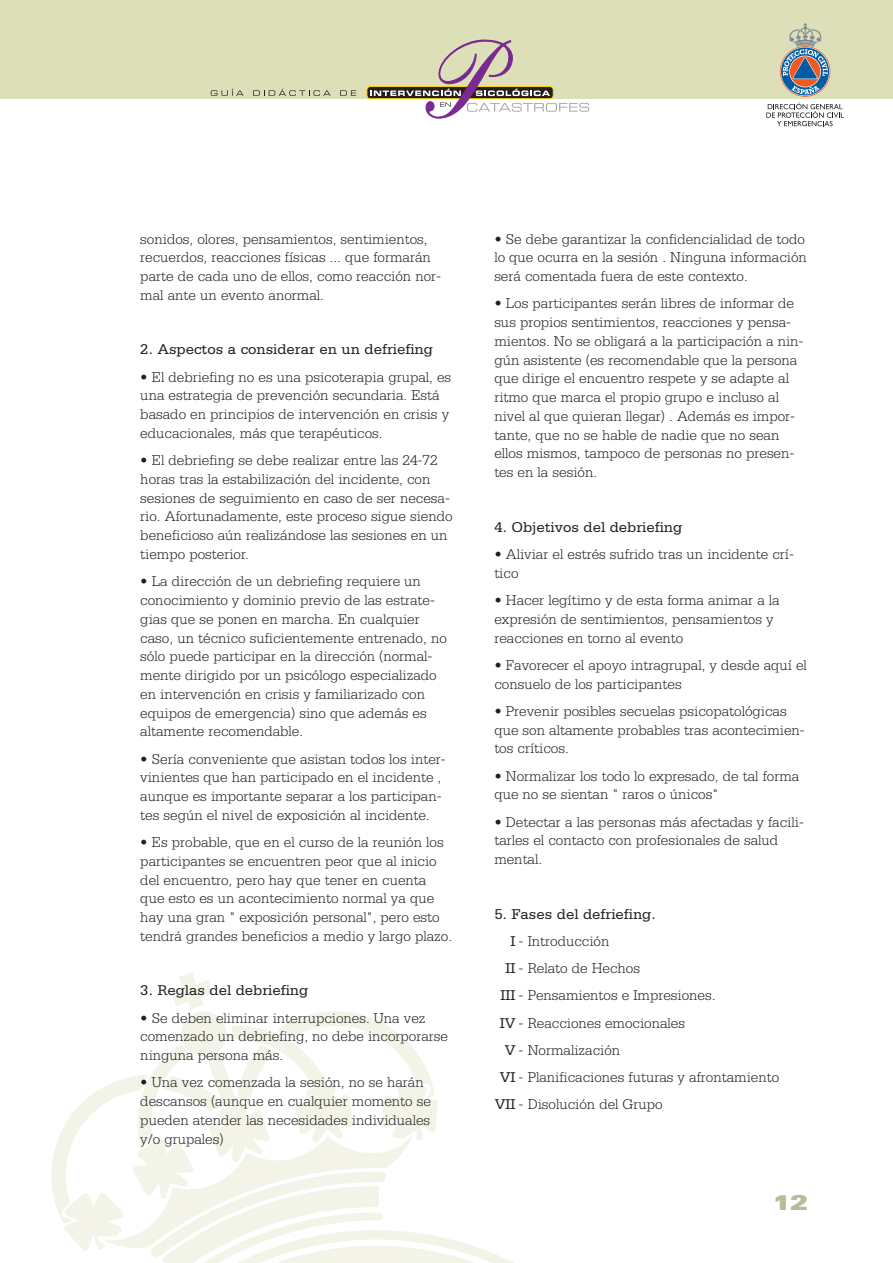
<style>
.page{position:relative;width:893px;height:1263px;background:#fff}
.page>*{position:absolute;margin:0;border:0;box-sizing:border-box;transform-origin:0 0}
.t1{font:900 expanded 21px "Univers";color:#b4bd9a}
.t2{font:300 15px/18.8px "Serifa";color:#231f20}
.t3{font:15px "Serifa";color:#231f20}
.s1{font-weight:400}
</style>
<div class="page">
<div style="left:0;top:0;width:893px;height:99px;background:#dddfb8"></div>
<svg style="left:51px;top:1136px;width:463px;height:127px"></svg>
<svg style="left:60px;top:972px;width:378px;height:164px"></svg>
<svg style="left:780px;top:46px;width:50px;height:51px"></svg>
<svg style="left:781px;top:47px;width:49px;height:49px"></svg>
<div style="left:781px;top:47px;width:48px;height:48px;background:#015ca3;border-radius:50%"></div>
<svg style="left:789px;top:56px;width:32px;height:31px"></svg>
<svg style="left:790px;top:56px;width:30px;height:31px"></svg>
<svg style="left:791px;top:86px;width:29px;height:8px"></svg>
<svg style="left:783px;top:23px;width:45px;height:56px"></svg>
<svg style="left:766px;top:103px;width:78px;height:23px"></svg>
<svg style="left:211px;top:89px;width:33px;height:7px"></svg>
<svg style="left:253px;top:89px;width:78px;height:7px"></svg>
<svg style="left:340px;top:90px;width:16px;height:6px"></svg>
<svg style="left:370px;top:40px;width:219px;height:79px"></svg>
<p class="t2" style="left:140px;top:231px;width:302px">sonidos, olores, pensamientos, sentimientos, recuerdos, reacciones físicas ... que formarán parte de cada uno de ellos, como reacción nor&shy;mal ante un evento anormal.</p>
<p class="t3" style="left:140px;top:345px;width:294px">2. Aspectos a considerar en un defriefing</p>
<p class="t2" style="left:140px;top:369px;width:312px">• El debriefing no es una psicoterapia grupal, es una estrategia de prevención secundaria. Está basado en principios de intervención en crisis y educacionales, más que terapéuticos.</p>
<p class="t2" style="left:140px;top:452px;width:314px">• El debriefing se debe realizar entre las 24-72 horas tras la estabilización del incidente, con sesiones de seguimiento en caso de ser necesa&shy;rio. Afortunadamente, este proceso sigue siendo beneficioso aún realizándose las sesiones en un tiempo posterior.</p>
<p class="t2" style="left:140px;top:573px;width:308px">• La dirección de un debriefing requiere un conocimiento y dominio previo de las estrate&shy;gias que se ponen en marcha. En cualquier caso, un técnico suficientemente entrenado, no sólo puede participar en la dirección (normal&shy;mente dirigido por un psicólogo especializado en intervención en crisis y familiarizado con equipos de emergencia) sino que además es altamente recomendable.</p>
<p class="t2" style="left:140px;top:750px;width:307px">• Sería conveniente que asistan todos los inter&shy;vinientes que han participado en el incidente , aunque es importante separar a los participan&shy;tes según el nivel de exposición al incidente.</p>
<p class="t2" style="left:140px;top:834px;width:313px">• Es probable, que en el curso de la reunión los participantes se encuentren peor que al inicio del encuentro, pero hay que tener en cuenta que esto es un acontecimiento normal ya que hay una gran " exposición personal", pero esto tendrá grandes beneficios a medio y largo plazo.</p>
<p class="t3" style="left:140px;top:985px;width:169px">3. Reglas del debriefing</p>
<p class="t2" style="left:140px;top:1009px;width:309px">• Se deben eliminar interrupciones. Una vez comenzado un debriefing, no debe incorporarse ninguna persona más.</p>
<p class="t2" style="left:140px;top:1074px;width:292px">• Una vez comenzada la sesión, no se harán descansos (aunque en cualquier momento se pueden atender las necesidades individuales y/o grupales)</p>
<p class="t2" style="left:494px;top:231px;width:314px">• Se debe garantizar la confidencialidad de todo lo que ocurra en la sesión . Ninguna información será comentada fuera de este contexto.</p>
<p class="t2" style="left:494px;top:295px;width:311px">• Los participantes serán libres de informar de sus propios sentimientos, reacciones y pensa&shy;mientos. No se obligará a la participación a nin&shy;gún asistente (es recomendable que la persona que dirige el encuentro respete y se adapte al ritmo que marca el propio grupo e incluso al nivel al que quieran llegar) . Además es impor&shy;tante, que no se hable de nadie que no sean ellos mismos, tampoco de personas no presen&shy;tes en la sesión.</p>
<p class="t3" style="left:494px;top:522px;width:189px">4. Objetivos del debriefing</p>
<p class="t2" style="left:494px;top:546px;width:301px">• Aliviar el estrés sufrido tras un incidente crí&shy;tico</p>
<p class="t2" style="left:494px;top:592px;width:287px">• Hacer legítimo y de esta forma animar a la expresión de sentimientos, pensamientos y reacciones en torno al evento</p>
<p class="t2" style="left:494px;top:657px;width:314px">• Favorecer el apoyo intragrupal, y desde aquí el consuelo de los participantes</p>
<p class="t2" style="left:494px;top:703px;width:312px">• Prevenir posibles secuelas psicopatológicas que son altamente probables tras acontecimien&shy;tos críticos.</p>
<p class="t2" style="left:494px;top:767px;width:307px">• Normalizar los todo lo expresado, de tal forma que no se sientan " raros o únicos"</p>
<p class="t2" style="left:494px;top:813px;width:311px">• Detectar a las personas más afectadas y facili&shy;tarles el contacto con profesionales de salud mental.</p>
<p class="t3" style="left:494px;top:909px;width:163px">5. Fases del defriefing.</p>
<p class="t2" style="left:511px;top:933px;width:100px"><span class="s1">I</span> - Introducción</p>
<p class="t2" style="left:506px;top:960px;width:136px"><span class="s1">II</span> - Relato de Hechos</p>
<p class="t2" style="left:501px;top:987px;width:216px"><span class="s1">III</span> - Pensamientos e Impresiones.</p>
<p class="t2" style="left:500px;top:1014px;width:187px"><span class="s1">IV</span> - Reacciones emocionales</p>
<p class="t2" style="left:505px;top:1042px;width:117px"><span class="s1">V</span> - Normalización</p>
<p class="t2" style="left:500px;top:1069px;width:281px"><span class="s1">VI</span> - Planificaciones futuras y afrontamiento</p>
<p class="t2" style="left:495px;top:1096px;width:169px"><span class="s1">VII</span> - Disolución del Grupo</p>
<h1 class="t1" style="left:773px;top:1195px;width:37px">12</h1>
</div>
